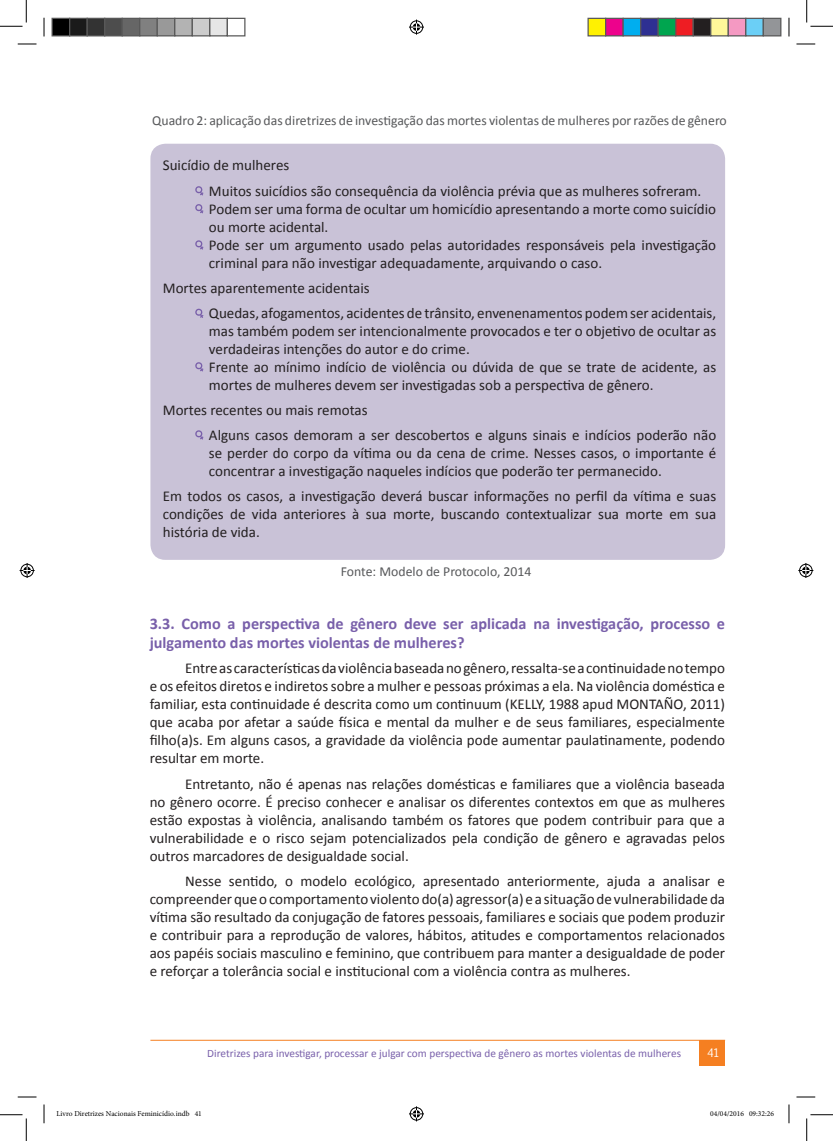
<style>
.page{position:relative;width:833px;height:1141px;background:#fff}
.page>*{position:absolute;margin:0;border:0;box-sizing:border-box;transform-origin:0 0}
.t1{font:700 16.25px/19.5px "Calibri";color:#7960aa}
.t2{font:15px/18px "Calibri";color:#231f20}
.t3{font:13.75px "Calibri";color:#57585a}
.t4{font:11.25px "Calibri";color:#7960aa}
.t5{font:11.25px "Euphemia CAS";color:#fff}
.t6{font:7.5px "Minion Pro";color:#000}
</style>
<div class="page">
<div style="left:699px;top:1040px;width:25px;height:26px;background:#f57f21"></div>
<hr style="left:150px;top:1039px;width:574px;height:1px;background:#f57f21">
<div style="left:150px;top:144px;width:574px;height:416px;background:#c9c2d7;border-radius:15px"></div>
<svg style="left:195px;top:186px;width:8px;height:9px"></svg>
<svg style="left:195px;top:204px;width:8px;height:9px"></svg>
<svg style="left:195px;top:240px;width:8px;height:10px"></svg>
<svg style="left:195px;top:308px;width:8px;height:10px"></svg>
<svg style="left:195px;top:362px;width:8px;height:9px"></svg>
<svg style="left:195px;top:430px;width:8px;height:9px"></svg>
<svg style="left:18px;top:43px;width:18px;height:2px"></svg>
<svg style="left:796px;top:43px;width:18px;height:2px"></svg>
<svg style="left:18px;top:1096px;width:18px;height:1px"></svg>
<svg style="left:796px;top:1096px;width:18px;height:1px"></svg>
<svg style="left:43px;top:18px;width:2px;height:18px"></svg>
<svg style="left:43px;top:1104px;width:2px;height:19px"></svg>
<svg style="left:788px;top:18px;width:1px;height:18px"></svg>
<svg style="left:788px;top:1104px;width:1px;height:19px"></svg>
<svg style="left:0;top:0;width:27px;height:27px"></svg>
<svg style="left:0;top:1114px;width:27px;height:26px"></svg>
<svg style="left:806px;top:0;width:26px;height:27px"></svg>
<svg style="left:806px;top:1114px;width:26px;height:26px"></svg>
<svg style="left:409px;top:20px;width:15px;height:15px"></svg>
<svg style="left:409px;top:1106px;width:15px;height:15px"></svg>
<svg style="left:20px;top:563px;width:15px;height:15px"></svg>
<svg style="left:798px;top:563px;width:14px;height:15px"></svg>
<div style="left:52px;top:18px;width:18px;height:18px;background:#000"></div>
<div style="left:51px;top:18px;width:19px;height:18px;border:1px solid #595959"></div>
<div style="left:70px;top:18px;width:17px;height:18px;background:#1a1a1a"></div>
<div style="left:69px;top:18px;width:19px;height:18px;border:1px solid #595959"></div>
<div style="left:87px;top:18px;width:18px;height:18px;background:#333"></div>
<div style="left:86px;top:18px;width:19px;height:18px;border:1px solid #595959"></div>
<div style="left:105px;top:18px;width:17px;height:18px;background:#4d4d4d"></div>
<div style="left:104px;top:18px;width:19px;height:18px;border:1px solid #595959"></div>
<div style="left:122px;top:18px;width:18px;height:18px;background:#666"></div>
<div style="left:121px;top:18px;width:19px;height:18px;border:1px solid #595959"></div>
<div style="left:140px;top:18px;width:17px;height:18px;background:#808080"></div>
<div style="left:139px;top:18px;width:19px;height:18px;border:1px solid #595959"></div>
<div style="left:157px;top:18px;width:18px;height:18px;background:#999"></div>
<div style="left:156px;top:18px;width:19px;height:18px;border:1px solid #595959"></div>
<div style="left:175px;top:18px;width:17px;height:18px;background:#b3b3b3"></div>
<div style="left:174px;top:18px;width:19px;height:18px;border:1px solid #595959"></div>
<div style="left:192px;top:18px;width:18px;height:18px;background:#ccc"></div>
<div style="left:191px;top:18px;width:19px;height:18px;border:1px solid #595959"></div>
<div style="left:210px;top:18px;width:17px;height:18px;background:#e6e6e6"></div>
<div style="left:209px;top:18px;width:19px;height:18px;border:1px solid #595959"></div>
<div style="left:226px;top:18px;width:19px;height:18px;border:1px solid #595959"></div>
<div style="left:587px;top:18px;width:18px;height:18px;background:#fff101"></div>
<div style="left:587px;top:18px;width:19px;height:18px;border:1px solid #595959"></div>
<div style="left:605px;top:18px;width:17px;height:18px;background:#ed028c"></div>
<div style="left:604px;top:18px;width:19px;height:18px;border:1px solid #595959"></div>
<div style="left:622px;top:18px;width:18px;height:18px;background:#00aeef"></div>
<div style="left:622px;top:18px;width:19px;height:18px;border:1px solid #595959"></div>
<div style="left:640px;top:18px;width:17px;height:18px;background:#2e3092"></div>
<div style="left:639px;top:18px;width:19px;height:18px;border:1px solid #595959"></div>
<div style="left:657px;top:18px;width:18px;height:18px;background:#00a54f"></div>
<div style="left:657px;top:18px;width:19px;height:18px;border:1px solid #595959"></div>
<div style="left:675px;top:18px;width:17px;height:18px;background:#ee1d23"></div>
<div style="left:674px;top:18px;width:19px;height:18px;border:1px solid #595959"></div>
<div style="left:692px;top:18px;width:18px;height:18px;background:#231f20"></div>
<div style="left:692px;top:18px;width:19px;height:18px;border:1px solid #595959"></div>
<div style="left:710px;top:18px;width:17px;height:18px;background:#fff79a"></div>
<div style="left:709px;top:18px;width:19px;height:18px;border:1px solid #595959"></div>
<div style="left:727px;top:18px;width:18px;height:18px;background:#f499c2"></div>
<div style="left:727px;top:18px;width:19px;height:18px;border:1px solid #595959"></div>
<div style="left:745px;top:18px;width:17px;height:18px;background:#6bcff6"></div>
<div style="left:744px;top:18px;width:19px;height:18px;border:1px solid #595959"></div>
<div style="left:762px;top:18px;width:18px;height:18px;background:#939598"></div>
<div style="left:762px;top:18px;width:19px;height:18px;border:1px solid #595959"></div>
<p class="t3" style="left:152px;top:112px;width:576px">Quadro 2: aplicação das diretrizes de investigação das mortes violentas de mulheres por razões de gênero</p>
<p class="t2" style="left:209px;top:153px;width:493px;line-height:25.1px;text-indent:-46px">Suicídio de mulheres<br>Muitos suicídios são consequência da violência prévia que as mulheres sofreram.</p>
<p class="t2" style="left:209px;top:200px;width:508px">Podem ser uma forma de ocultar um homicídio apresentando a morte como suicídio ou morte acidental.<br>Pode ser um argumento usado pelas autoridades responsáveis pela investigação criminal para não investigar adequadamente, arquivando o caso.</p>
<p class="t2" style="left:209px;top:275px;width:508px;line-height:25.1px;text-indent:-46px">Mortes aparentemente acidentais<br>Quedas, afogamentos, acidentes de trânsito, envenenamentos podem ser acidentais,</p>
<p class="t2" style="left:209px;top:322px;width:508px">mas também podem ser intencionalmente provocados e ter o objetivo de ocultar as verdadeiras intenções do autor e do crime.<br>Frente ao mínimo indício de violência ou dúvida de que se trate de acidente, as mortes de mulheres devem ser investigadas sob a perspectiva de gênero.</p>
<p class="t2" style="left:209px;top:397px;width:508px;line-height:25.1px;text-indent:-46px">Mortes recentes ou mais remotas<br>Alguns casos demoram a ser descobertos e alguns sinais e indícios poderão não</p>
<p class="t2" style="left:209px;top:444px;width:508px">se perder do corpo da vítima ou da cena de crime. Nesses casos, o importante é concentrar a investigação naqueles indícios que poderão ter permanecido.</p>
<p class="t2" style="left:163px;top:487px;width:554px;text-align:justify">Em todos os casos, a investigação deverá buscar informações no perfil da vítima e suas condições de vida anteriores à sua morte, buscando contextualizar sua morte em sua história de vida.</p>
<p class="t3" style="left:340px;top:563px;width:192px">Fonte: Modelo de Protocolo, 2014</p>
<p class="t1" style="left:150px;top:613px;width:576px">3.3. Como a perspectiva de gênero deve ser aplicada na investigação, processo e julgamento das mortes violentas de mulheres?</p>
<p class="t2" style="left:150px;top:659px;width:576px;text-align:justify;text-indent:35px">Entre as características da violência baseada no gênero, ressalta-se a continuidade no tempo e os efeitos diretos e indiretos sobre a mulher e pessoas próximas a ela. Na violência doméstica e familiar, esta continuidade é descrita como um continuum (KELLY, 1988 apud MONTAÑO, 2011) que acaba por afetar a saúde física e mental da mulher e de seus familiares, especialmente filho(a)s. Em alguns casos, a gravidade da violência pode aumentar paulatinamente, podendo resultar em morte.</p>
<p class="t2" style="left:150px;top:774px;width:576px;text-align:justify;text-indent:35px">Entretanto, não é apenas nas relações domésticas e familiares que a violência baseada no gênero ocorre. É preciso conhecer e analisar os diferentes contextos em que as mulheres estão expostas à violência, analisando também os fatores que podem contribuir para que a vulnerabilidade e o risco sejam potencializados pela condição de gênero e agravadas pelos outros marcadores de desigualdade social.</p>
<p class="t2" style="left:150px;top:871px;width:576px;text-align:justify;text-indent:35px">Nesse sentido, o modelo ecológico, apresentado anteriormente, ajuda a analisar e compreender que o comportamento violento do(a) agressor(a) e a situação de vulnerabilidade da vítima são resultado da conjugação de fatores pessoais, familiares e sociais que podem produzir e contribuir para a reprodução de valores, hábitos, atitudes e comportamentos relacionados aos papéis sociais masculino e feminino, que contribuem para manter a desigualdade de poder e reforçar a tolerância social e institucional com a violência contra as mulheres.</p>
<p class="t4" style="left:207px;top:1045px;width:475px">Diretrizes para investigar, processar e julgar com perspectiva de gênero as mortes violentas de mulheres</p>
<p class="t5" style="left:706px;top:1044px;width:14px">41</p>
<p class="t6" style="left:56px;top:1108px;width:147px">Livro Diretrizes Nacionais Feminicídio.indb 41</p>
<p class="t6" style="left:709px;top:1108px;width:65px">04/04/2016 09:32:26</p>
</div>
